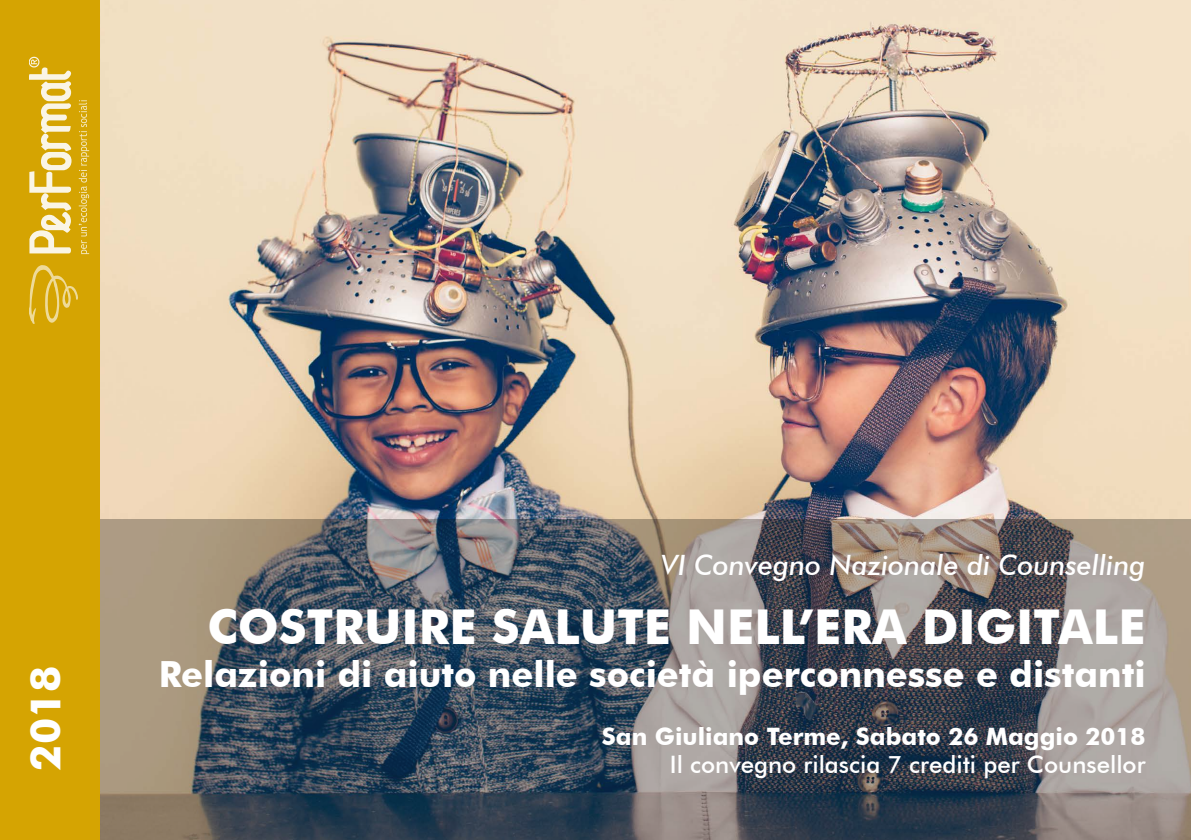
<style>
.page{position:relative;width:1191px;height:840px;background:#fff}
.page>*{position:absolute;margin:0;border:0;box-sizing:border-box;transform-origin:0 0}
.t1{font:700 48px "Futura BT";color:#fff}
.t2{font:700 42px "Futura BT";color:#fff}
.t3{font:700 36px "Futura BT";color:#fff}
.t4{font:italic 500 28px "Futura BT";color:#fff}
.t5{font:500 24px "Futura BT";color:#fff}
.t6{font:700 24px "Futura BT";color:#fff}
</style>
<div class="page">
<img style="left:99px;top:0;width:1092px;height:519px">
<svg style="left:99px;top:519px;width:1092px;height:320px;background:#64666a"></svg>
<div style="left:0;top:0;width:99px;height:839px;background:#d5a402"></div>
<svg style="left:79px;top:100px;width:10px;height:154px"></svg>
<svg style="left:30px;top:265px;width:48px;height:59px"></svg>
<svg style="left:30px;top:57px;width:42px;height:196px"></svg>
<p class="t2" style="left:20px;top:770px;width:106px;rotate:-90deg">2018</p>
<p class="t4" style="left:661px;top:547px;width:485px">VI Convegno Nazionale di Counselling</p>
<h1 class="t1" style="left:208px;top:597px;width:939px">COSTRUIRE SALUTE NELL’ERA DIGITALE</h1>
<p class="t3" style="left:159px;top:652px;width:988px">Relazioni di aiuto nelle società iperconnesse e distanti</p>
<p class="t6" style="left:602px;top:721px;width:545px">San Giuliano Terme, Sabato 26 Maggio 2018</p>
<p class="t5" style="left:670px;top:749px;width:477px">Il convegno rilascia 7 crediti per Counsellor</p>
</div>
